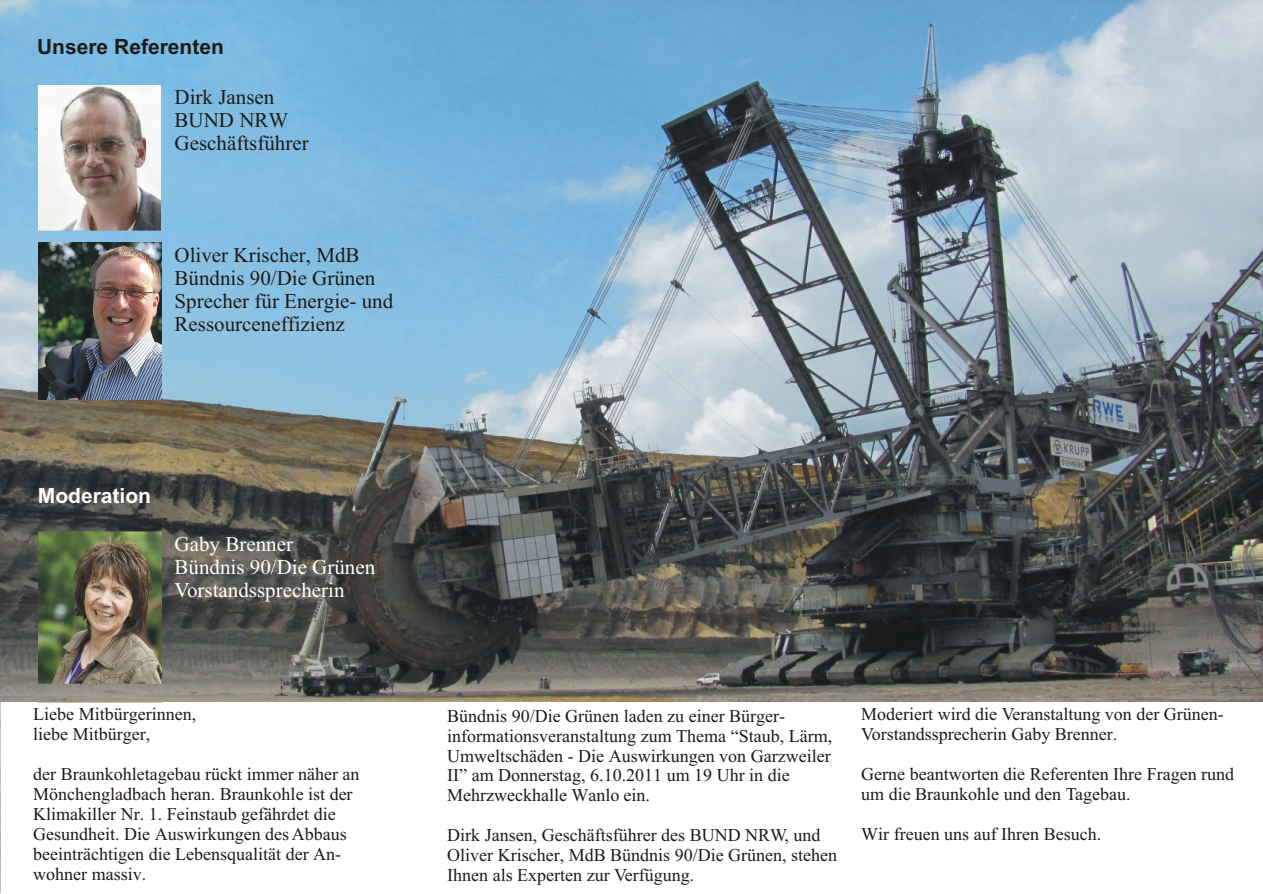
<style>
.page{position:relative;width:1263px;height:894px;background:#fff}
.page>*{position:absolute;margin:0;border:0;box-sizing:border-box;transform-origin:0 0}
.t1{font:21px/23.2px "Times New Roman";color:#1f1a17}
.t2{font:21px/23.2px "Times New Roman";color:#fff}
.t3{font:700 21px "Arial";color:#1f1a17}
.t4{font:700 21px "Arial";color:#fff}
.t5{font:18px/20px "Times New Roman";color:#1f1a17}
</style>
<div class="page">
<img style="left:0;top:0;width:1263px;height:893px">
<svg style="left:1px;top:702px;width:1262px;height:191px"></svg>
<img style="left:38px;top:85px;width:123px;height:145px">
<img style="left:38px;top:243px;width:123px;height:156px">
<img style="left:39px;top:520px;width:122px;height:188px">
<p class="t3" style="left:37px;top:38px;width:188px">Unsere Referenten</p>
<p class="t1" style="left:175px;top:87px;width:136px">Dirk Jansen<br>BUND NRW<br>Geschäftsführer</p>
<p class="t1" style="left:175px;top:245px;width:220px">Oliver Krischer, MdB<br>Bündnis 90/Die Grünen<br>Sprecher für Energie- und<br>Ressourceneffizienz</p>
<p class="t4" style="left:38px;top:487px;width:115px">Moderation</p>
<p class="t2" style="left:175px;top:534px;width:202px">Gaby Brenner<br>Bündnis 90/Die Grünen<br>Vorstandssprecherin</p>
<p class="t5" style="left:33px;top:706px;width:164px">Liebe Mitbürgerinnen, liebe Mitbürger,</p>
<p class="t5" style="left:33px;top:766px;width:328px">der Braunkohletagebau rückt immer näher an Mönchengladbach heran. Braunkohle ist der Klimakiller Nr. 1. Feinstaub gefährdet die Gesundheit. Die Auswirkungen des Abbaus beeinträchtigen die Lebensqualität der An&shy;wohner massiv.</p>
<p class="t5" style="left:447px;top:707px;width:386px">Bündnis 90/Die Grünen laden zu einer Bürger&shy;informationsveranstaltung zum Thema “Staub, Lärm, Umweltschäden - Die Auswirkungen von Garzweiler II” am Donnerstag, 6.10.2011 um 19 Uhr in die Mehrzweckhalle Wanlo ein.</p>
<p class="t5" style="left:447px;top:827px;width:391px">Dirk Jansen, Geschäftsführer des BUND NRW, und<br>Oliver Krischer, MdB Bündnis 90/Die Grünen, stehen<br>Ihnen als Experten zur Verfügung.</p>
<p class="t5" style="left:861px;top:706px;width:364px">Moderiert wird die Veranstaltung von der Grünen-<br>Vorstandssprecherin Gaby Brenner.</p>
<p class="t5" style="left:861px;top:766px;width:374px">Gerne beantworten die Referenten Ihre Fragen rund um die Braunkohle und den Tagebau.</p>
<p class="t5" style="left:861px;top:825px;width:241px">Wir freuen uns auf Ihren Besuch.</p>
</div>
